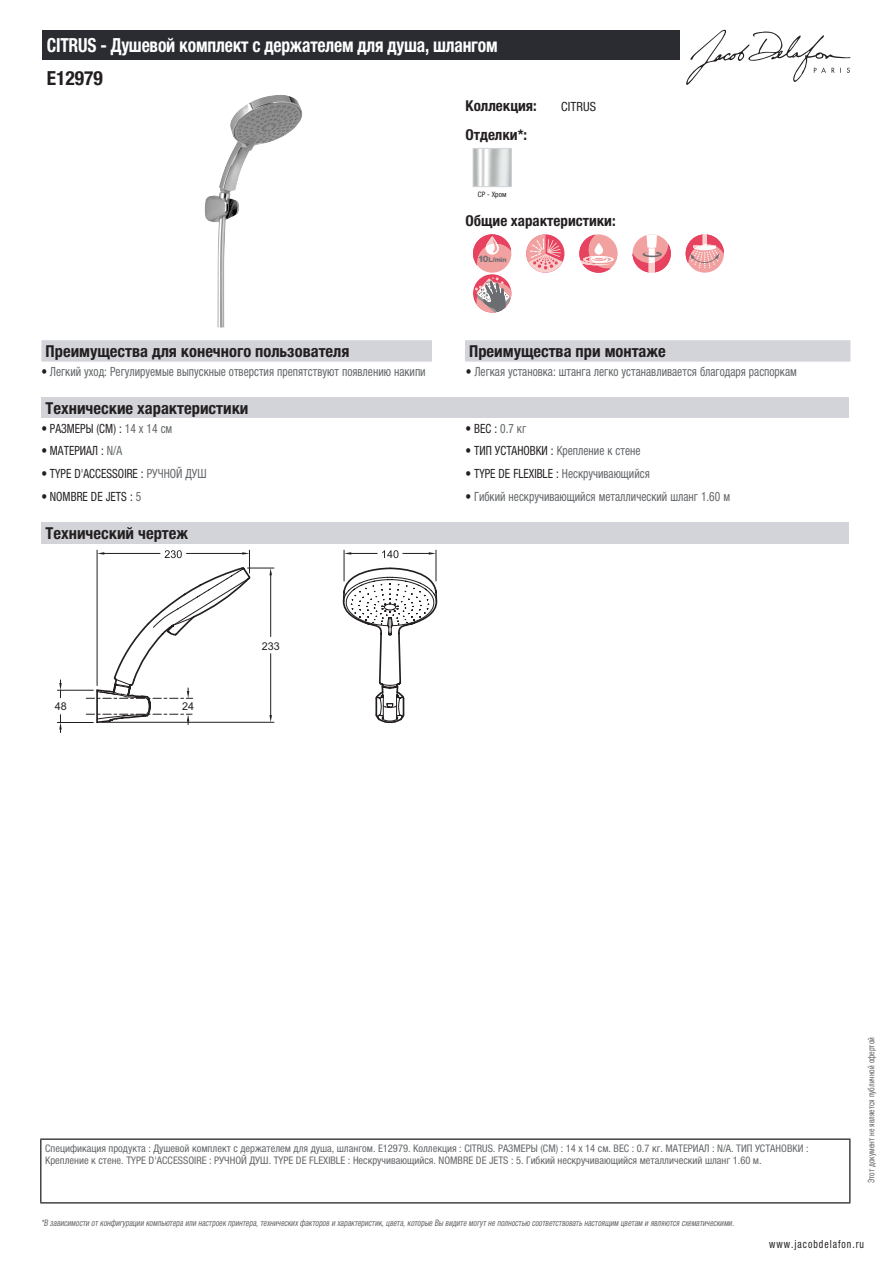
<style>
.page{position:relative;width:893px;height:1263px;background:#fff}
.page>*{position:absolute;margin:0;border:0;box-sizing:border-box;transform-origin:0 0}
.t1{font:700 condensed 19.5px "Helvetica Neue LTCYR";letter-spacing:-.01em;color:#fff;scale:.9 1}
.t2{font:700 condensed 19.5px "Helvetica Neue LTCYR";color:#231f20}
.t3{font:700 condensed 16.5px "Helvetica Neue LTCYR";color:#231f20}
.t4{font:700 condensed 15px "Helvetica Neue LTCYR";color:#231f20}
.t5{font:condensed 12.75px "Helvetica Neue LTCYR";color:#626568;scale:.9 1}
.t6{font:condensed 12.75px "Helvetica Neue LTCYR";color:#231f20;scale:.9 1}
.t7{font:condensed 12.75px "Helvetica Neue LTCYR";color:#231f20}
.t8{font:condensed 11.25px "Helvetica Neue LTCYR";letter-spacing:.1em;color:#231f20;scale:.87 1}
.t9{font:10.8px "Arial";color:#231f20}
.t10{font:condensed 10.5px/12px "Helvetica Neue LTCYR";color:#626568}
.t11{font:italic condensed 9px "Helvetica Neue LTCYR";color:#626568;scale:.87 1}
.t12{font:condensed 9px "Helvetica Neue LTCYR";color:#626568;scale:.87 1}
.t13{font:condensed 7.5px "Helvetica Neue LTCYR";color:#231f20}
.t14{font:800 6.6px "Helvetica Neue LT Pro";color:#6c6d70}
.s1{font-size:9px}
.s2{color:#231f20}
.s3{color:#626568}
</style>
<div class="page">
<svg style="left:686px;top:30px;width:164px;height:55px"></svg>
<img style="left:205px;top:95px;width:97px;height:232px">
<img style="left:475px;top:150px;width:35px;height:35px">
<div style="left:473px;top:148px;width:39px;height:39px;border:1px solid #d3d4da"></div>
<div style="left:473px;top:234px;width:38px;height:39px;background:#f2a1a1;border-radius:50%"></div>
<svg style="left:473px;top:234px;width:38px;height:31px"></svg>
<svg style="left:526px;top:234px;width:38px;height:39px"></svg>
<svg style="left:579px;top:234px;width:39px;height:39px"></svg>
<svg style="left:579px;top:235px;width:35px;height:38px"></svg>
<svg style="left:632px;top:234px;width:39px;height:39px"></svg>
<div style="left:686px;top:234px;width:38px;height:39px;background:#f2a1a1;border-radius:50%"></div>
<svg style="left:686px;top:234px;width:38px;height:34px"></svg>
<svg style="left:473px;top:274px;width:38px;height:39px"></svg>
<svg style="left:475px;top:277px;width:36px;height:36px"></svg>
<div style="left:41px;top:340px;width:809px;height:22px;background:#d3d4da"></div>
<div style="left:432px;top:340px;width:33px;height:22px;background:#fff"></div>
<div style="left:41px;top:397px;width:808px;height:21px;background:#d3d4da"></div>
<div style="left:41px;top:522px;width:808px;height:21px;background:#d3d4da"></div>
<hr style="left:344px;top:550px;width:1px;height:31px;background:#231f20">
<hr style="left:436px;top:550px;width:1px;height:31px;background:#231f20">
<svg style="left:344px;top:550px;width:92px;height:8px"></svg>
<svg style="left:342px;top:567px;width:95px;height:156px"></svg>
<hr style="left:57px;top:690px;width:36px;height:1px;background:#231f20">
<hr style="left:57px;top:722px;width:36px;height:1px;background:#231f20">
<svg style="left:59px;top:680px;width:3px;height:18px"></svg>
<svg style="left:59px;top:715px;width:3px;height:18px"></svg>
<svg style="left:86px;top:550px;width:188px;height:174px"></svg>
<div style="left:43px;top:30px;width:637px;height:30px;background:#2a2c32"></div>
<hr style="left:40px;top:1138px;width:810px;height:2px;background:#040503">
<hr style="left:40px;top:1140px;width:1px;height:62px;background:#040503">
<hr style="left:849px;top:1140px;width:1px;height:62px;background:#040503">
<hr style="left:40px;top:1202px;width:810px;height:1px;background:#040503">
<h1 class="t1" style="left:47px;top:34px;width:502px">CITRUS - Душевой комплект с держателем для душа, шлангом</h1>
<h1 class="t2" style="left:47px;top:67px;width:58px">E12979</h1>
<h3 class="t4" style="left:466px;top:97px;width:73px">Коллекция:</h3>
<p class="t7" style="left:561px;top:99px;width:36px">CITRUS</p>
<h3 class="t4" style="left:466px;top:126px;width:63px">Отделки*:</h3>
<p class="t13" style="left:478px;top:190px;width:30px">CP - Хром</p>
<h3 class="t4" style="left:466px;top:212px;width:152px">Общие характеристики:</h3>
<p class="t14" style="left:478px;top:256px;width:30px"><span class="s1">10</span>L/min</p>
<h2 class="t3" style="left:46px;top:342px;width:305px">Преимущества для конечного пользователя</h2>
<h2 class="t3" style="left:469px;top:342px;width:198px">Преимущества при монтаже</h2>
<p class="t5" style="left:41px;top:364px;width:429px"><span class="s2">•</span> Легкий уход: Регулируемые выпускные отверстия препятствуют появлению накипи</p>
<p class="t5" style="left:466px;top:364px;width:369px"><span class="s2">•</span> Легкая установка: штанга легко устанавливается благодаря распоркам</p>
<h2 class="t3" style="left:46px;top:399px;width:204px">Технические характеристики</h2>
<p class="t6" style="left:41px;top:421px;width:147px">• РАЗМЕРЫ (СМ) : <span class="s3">14 x 14 см</span></p>
<p class="t6" style="left:466px;top:421px;width:69px">• ВЕС : <span class="s3">0.7 кг</span></p>
<p class="t6" style="left:41px;top:444px;width:91px">• МАТЕРИАЛ : <span class="s3">N/A</span></p>
<p class="t5" style="left:466px;top:444px;width:196px"><span class="s2">• ТИП УСТАНОВКИ :</span> Крепление к стене</p>
<p class="t6" style="left:41px;top:466px;width:185px">• TYPE D'ACCESSOIRE : <span class="s3">РУЧНОЙ ДУШ</span></p>
<p class="t6" style="left:466px;top:466px;width:206px">• TYPE DE FLEXIBLE : <span class="s3">Нескручивающийся</span></p>
<p class="t6" style="left:41px;top:489px;width:112px">• NOMBRE DE JETS : <span class="s3">5</span></p>
<p class="t5" style="left:466px;top:489px;width:295px"><span class="s2">•</span> Гибкий нескручивающийся металлический шланг 1.60 м</p>
<h2 class="t3" style="left:46px;top:524px;width:144px">Технический чертеж</h2>
<p class="t9" style="left:55px;top:699px;width:14px">48</p>
<p class="t9" style="left:182px;top:699px;width:14px">24</p>
<p class="t9" style="left:262px;top:639px;width:20px">233</p>
<p class="t10" style="left:45px;top:1142px;width:765px">Спецификация продукта : Душевой комплект с держателем для душа, шлангом. E12979. Коллекция : CITRUS. РАЗМЕРЫ (СМ) : 14 x 14 см. ВЕС : 0.7 кг. МАТЕРИАЛ : N/A. ТИП УСТАНОВКИ :<br>Крепление к стене. TYPE D'ACCESSOIRE : РУЧНОЙ ДУШ. TYPE DE FLEXIBLE : Нескручивающийся. NOMBRE DE JETS : 5. Гибкий нескручивающийся металлический шланг 1.60 м.</p>
<p class="t11" style="left:41px;top:1218px;width:800px">*В зависимости отконфигурации компьютера или настроек принтера,техническихфакторов и характеристик,цвета,которые Вы видите могутне полностью соответствоватьнастоящим цветам и являются схематическими.</p>
<p class="t12" style="left:866px;top:1183px;width:169px;rotate:-90deg">Этот документ не является публичной офертой</p>
<p class="t8" style="left:769px;top:1237px;width:110px">www.jacobdelafon.ru</p>
</div>
